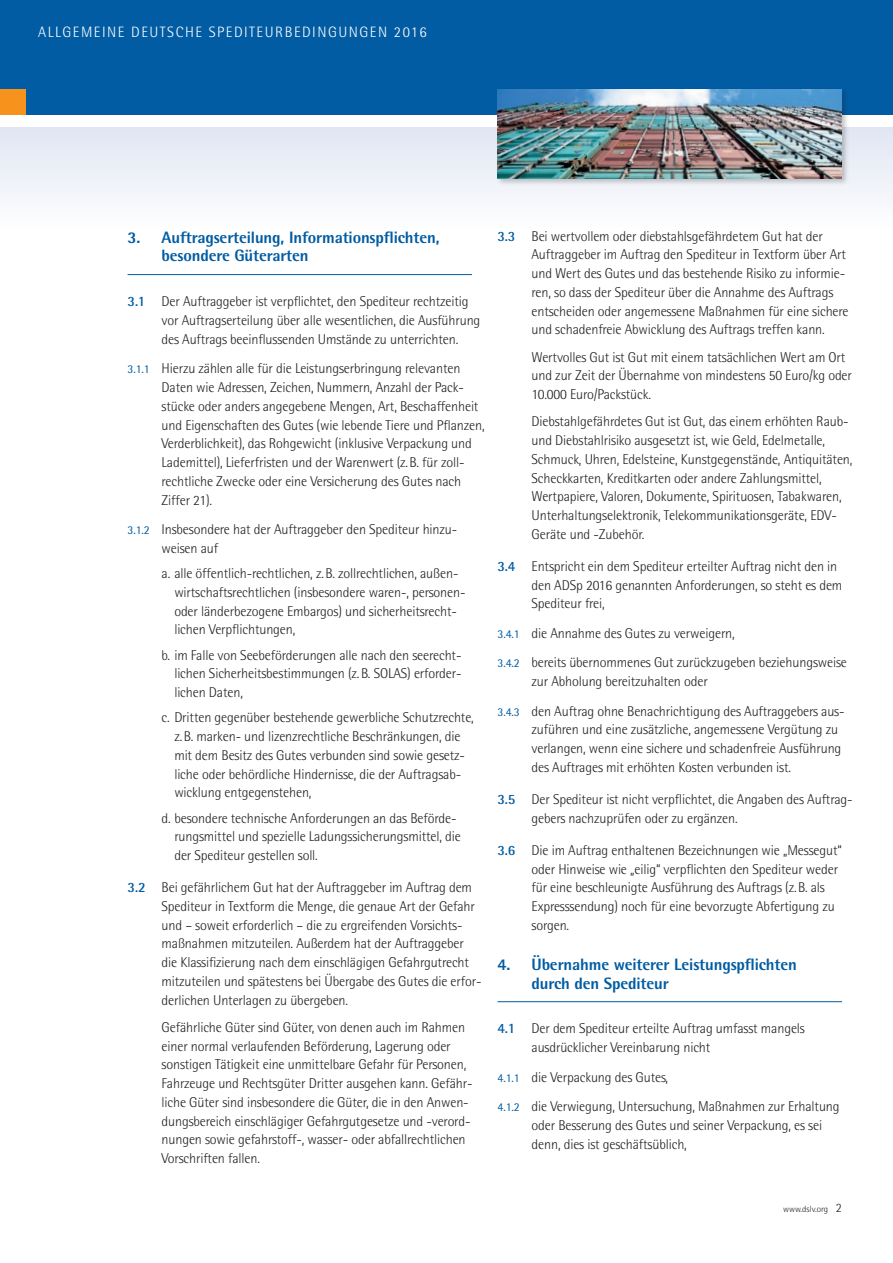
<style>
.page{position:relative;width:893px;height:1263px;background:#fff}
.page>*{position:absolute;margin:0;border:0;box-sizing:border-box;transform-origin:0 0}
.t1{font:800 16.5px/18.8px "Rotis Semi Sans";letter-spacing:-.01em;color:#015ca3}
.t2{font:300 15px "Rotis Semi Sans";letter-spacing:.1em;color:#fff}
.t3{font:300 14.25px/18.8px "Rotis Semi Sans";letter-spacing:-.01em;color:#231f20}
.t4{font:300 9px "Rotis Semi Sans";color:#231f20}
.s1{font-weight:700;color:#015ca3}
.s2{font-weight:400;font-size:12px;color:#015ca3}
.s3{font-size:12.75px}
</style>
<div class="page">
<div style="left:0;top:0;width:893px;height:115px;background:#015ca3"></div>
<div style="left:0;top:128px;width:893px;height:102px;background:linear-gradient(to bottom,#e0e6f2,#fefefe)"></div>
<div style="left:0;top:89px;width:26px;height:26px;background:#f7931d"></div>
<div style="left:496px;top:88px;width:353px;height:98px;background:#231f20;opacity:.25"></div>
<img style="left:497px;top:89px;width:345px;height:90px">
<hr style="left:128px;top:274px;width:344px;height:1px;background:#015ca3">
<hr style="left:497px;top:1001px;width:345px;height:1px;background:#015ca3">
<p class="t2" style="left:38px;top:23px;width:390px">ALLGEMEINE DEUTSCHE SPEDITEURBEDINGUNGEN 2016</p>
<p class="t1" style="left:162px;top:227px;width:280px;text-indent:-34px">3. Auftragserteilung, Informationspflichten, besondere Güterarten</p>
<p class="t3" style="left:162px;top:292px;width:320px;text-indent:-34px"><span class="s1">3.1</span> Der Auftraggeber ist verpflichtet, den Spediteur rechtzeitig vor Auftragserteilung über alle wesentlichen, die Ausführung des Auftrags beeinflussenden Umstände zu unterrichten.</p>
<p class="t3" style="left:162px;top:359px;width:325px;text-indent:-34px"><span class="s2">3.1.1</span> Hierzu zählen alle für die Leistungserbringung relevanten Daten wie Adressen, Zeichen, Nummern, Anzahl der Pack&shy;stücke oder anders angegebene Mengen, Art, Beschaffenheit und Eigenschaften des Gutes (wie lebende Tiere und Pflanzen, Verderblichkeit), das Rohgewicht (inklusive Verpackung und Lademittel), Lieferfristen und der Warenwert (z.B. für zoll&shy;rechtliche Zwecke oder eine Versicherung des Gutes nach Ziffer 21).</p>
<p class="t3" style="left:162px;top:520px;width:297px;text-indent:-34px"><span class="s2">3.1.2</span> Insbesondere hat der Auftraggeber den Spediteur hinzu&shy;weisen auf</p>
<p class="t3" style="left:174px;top:564px;width:293px;text-indent:-13px">a. alle öffentlich-rechtlichen, z.B. zollrechtlichen, außen&shy;wirtschaftsrechtlichen (insbesondere waren-, personen&shy;oder länderbezogene Embargos) und sicherheitsrecht&shy;lichen Verpflichtungen,</p>
<p class="t3" style="left:174px;top:645px;width:289px;text-align:justify;text-indent:-13px">b. im Falle von Seebeförderungen alle nach den seerecht&shy;lichen Sicherheitsbestimmungen (z.B. SOLAS) erforder&shy;lichen Daten,</p>
<p class="t3" style="left:174px;top:708px;width:301px;text-indent:-13px">c. Dritten gegenüber bestehende gewerbliche Schutzrechte, z.B. marken- und lizenzrechtliche Beschränkungen, die mit dem Besitz des Gutes verbunden sind sowie gesetz&shy;liche oder behördliche Hindernisse, die der Auftragsab&shy;wicklung entgegenstehen,</p>
<p class="t3" style="left:174px;top:808px;width:288px;text-indent:-13px">d. besondere technische Anforderungen an das Beförde&shy;rungsmittel und spezielle Ladungssicherungsmittel, die der Spediteur gestellen soll.</p>
<p class="t3" style="left:162px;top:878px;width:321px;text-indent:-34px"><span class="s1">3.2</span> Bei gefährlichem Gut hat der Auftraggeber im Auftrag dem Spediteur in Textform die Menge, die genaue Art der Gefahr und – soweit erforderlich – die zu ergreifenden Vorsichts&shy;maßnahmen mitzuteilen. Außerdem hat der Auftraggeber die Klassifizierung nach dem einschlägigen Gefahrgutrecht mitzuteilen und spätestens bei Übergabe des Gutes die erfor&shy;derlichen Unterlagen zu übergeben.</p>
<p class="t3" style="left:162px;top:1018px;width:312px">Gefährliche Güter sind Güter, von denen auch im Rahmen einer normal verlaufenden Beförderung, Lagerung oder sonstigen Tätigkeit eine unmittelbare Gefahr für Personen, Fahrzeuge und Rechtsgüter Dritter ausgehen kann. Gefähr&shy;liche Güter sind insbesondere die Güter, die in den Anwen&shy;dungsbereich einschlägiger Gefahrgutgesetze und -verord&shy;nungen sowie gefahrstoff-, wasser- oder abfallrechtlichen Vorschriften fallen.</p>
<p class="t3" style="left:531px;top:226px;width:319px;text-indent:-34px"><span class="s1">3.3</span> Bei wertvollem oder diebstahlsgefährdetem Gut hat der Auftraggeber im Auftrag den Spediteur in Textform über Art und Wert des Gutes und das bestehende Risiko zu informie&shy;ren, so dass der Spediteur über die Annahme des Auftrags entscheiden oder angemessene Maßnahmen für eine sichere und schadenfreie Abwicklung des Auftrags treffen kann.</p>
<p class="t3" style="left:531px;top:347px;width:322px">Wertvolles Gut ist Gut mit einem tatsächlichen Wert am Ort und zur Zeit der Übernahme von mindestens 50 Euro/kg oder<br>10.000 Euro/Packstück.</p>
<p class="t3" style="left:531px;top:412px;width:322px">Diebstahlgefährdetes Gut ist Gut, das einem erhöhten Raub&shy;und Diebstahlrisiko ausgesetzt ist, wie Geld, Edelmetalle, Schmuck, Uhren, Edelsteine, Kunstgegenstände, Antiquitäten, Scheckkarten, Kreditkarten oder andere Zahlungsmittel, Wertpapiere, Valoren, Dokumente, Spirituosen, Tabakwaren, Unterhaltungselektronik, Telekommunikationsgeräte, EDV-Geräte und -Zubehör.</p>
<p class="t3" style="left:531px;top:557px;width:312px;text-indent:-34px"><span class="s1">3.4</span> Entspricht ein dem Spediteur erteilter Auftrag nicht den in den ADSp 2016 genannten Anforderungen, so steht es dem<br>Spediteur frei,</p>
<p class="t3" style="left:497px;top:618px;width:351px;line-height:29.5px"><span class="s2">3.4.1</span> die Annahme des Gutes zu verweigern,<br><span class="s2">3.4.2</span> bereits übernommenes Gut zurückzugeben beziehungsweise</p>
<p class="t3" style="left:497px;top:666px;width:349px;line-height:29.5px;text-indent:34px">zur Abholung bereitzuhalten oder<br><span class="s2">3.4.3</span> den Auftrag ohne Benachrichtigung des Auftraggebers aus-</p>
<p class="t3" style="left:531px;top:720px;width:311px">zuführen und eine zusätzliche, angemessene Vergütung zu verlangen, wenn eine sichere und schadenfreie Ausführung des Auftrages mit erhöhten Kosten verbunden ist.</p>
<p class="t3" style="left:531px;top:790px;width:323px;text-indent:-34px"><span class="s1">3.5</span> Der Spediteur ist nicht verpflichtet, die Angaben des Auftrag&shy;gebers nachzuprüfen oder zu ergänzen.</p>
<p class="t3" style="left:531px;top:840px;width:312px;text-indent:-34px"><span class="s1">3.6</span> Die im Auftrag enthaltenen Bezeichnungen wie „Messegut“ oder Hinweise wie „eilig“ verpflichten den Spediteur weder für eine beschleunigte Ausführung des Auftrags (z.B. als Expresssendung) noch für eine bevorzugte Abfertigung zu sorgen.</p>
<p class="t1" style="left:531px;top:954px;width:267px;text-indent:-34px">4. Übernahme weiterer Leistungspflichten durch den Spediteur</p>
<p class="t3" style="left:531px;top:1019px;width:275px;text-indent:-34px"><span class="s1">4.1</span> Der dem Spediteur erteilte Auftrag umfasst mangels ausdrücklicher Vereinbarung nicht</p>
<p class="t3" style="left:497px;top:1062px;width:344px;line-height:29.5px"><span class="s2">4.1.1</span> die Verpackung des Gutes,<br><span class="s2">4.1.2</span> die Verwiegung, Untersuchung, Maßnahmen zur Erhaltung</p>
<p class="t3" style="left:531px;top:1116px;width:292px">oder Besserung des Gutes und seiner Verpackung, es sei denn, dies ist geschäftsüblich,</p>
<p class="t4" style="left:783px;top:1204px;width:60px">www.dslv.org <span class="s3">2</span></p>
</div>
